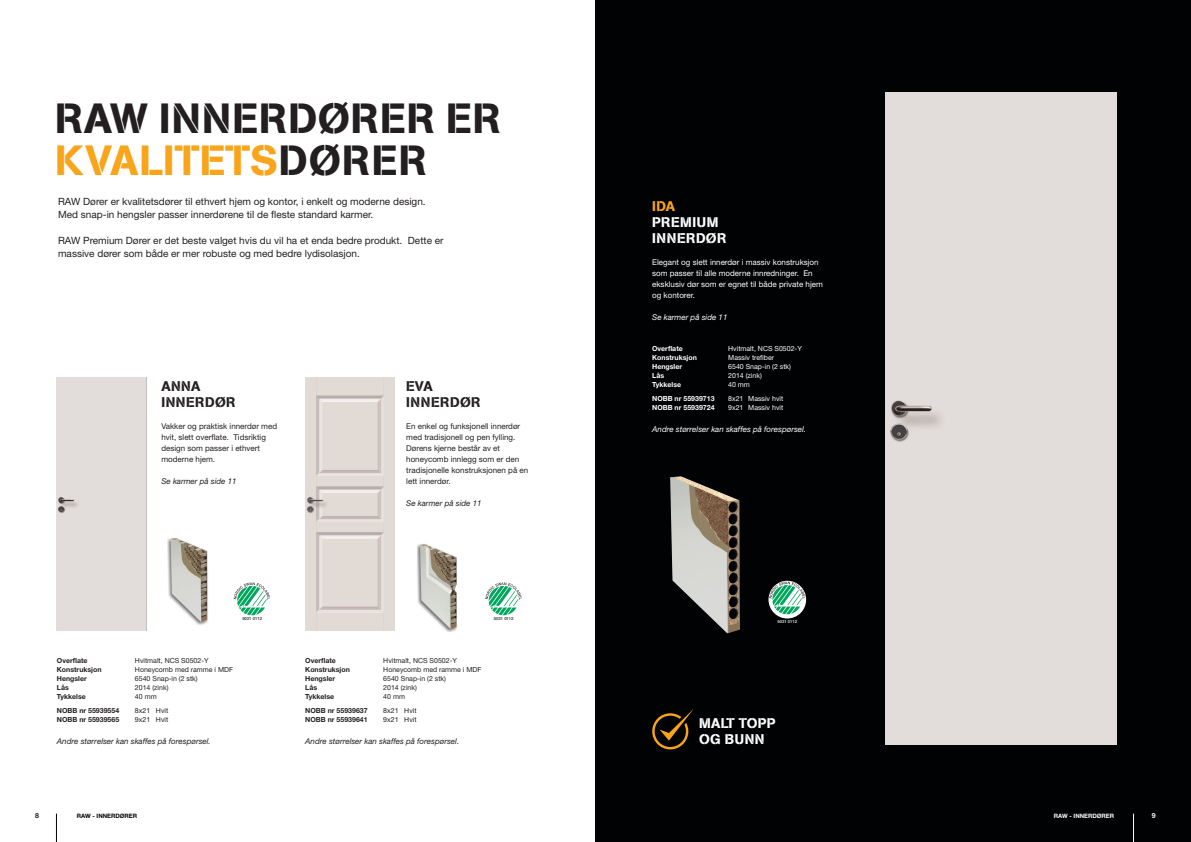
<style>
.page{position:relative;width:1191px;height:842px;background:#fff}
.page>*{position:absolute;margin:0;border:0;box-sizing:border-box;transform-origin:0 0}
.t1{font:42px/42px "AG Book Stencil";letter-spacing:.02em;color:#231f20}
.t2{font:14px/16px "AG Book Stencil";letter-spacing:.04em;color:#231f20}
.t3{font:14px/16px "AG Book Stencil";letter-spacing:.04em;color:#fff}
.t4{font:14px/16px "AG Book Stencil";letter-spacing:.02em;color:#fff}
.t5{font:14px "AG Book Stencil";color:#f9a51b}
.t6{font:10px/13px "Helvetica Neue LT Std";color:#231f20}
.t7{font:8px/11px "Helvetica Neue LT Std";color:#231f20}
.t8{font:8px/11px "Helvetica Neue LT Std";color:#fff}
.t9{font:italic 8px "Helvetica Neue LT Std";color:#231f20}
.t10{font:italic 8px "Helvetica Neue LT Std";color:#fff}
.t11{font:7px "Helvetica Neue LT Std";color:#231f20}
.t12{font:700 7px "Helvetica Neue LT Std";color:#231f20}
.t13{font:7px "Helvetica Neue LT Std";color:#fff}
.t14{font:700 7px "Helvetica Neue LT Std";color:#fff}
.t15{font:700 6px "Helvetica Neue LT Std";color:#010203}
.t16{font:700 6px "Helvetica Neue LT Std";color:#fff}
.t17{font:500 4.2px "Helvetica Neue LT Std";color:#231f20}
.t18{font:500 4.2px "Helvetica Neue LT Std";color:#fff}
.s1{color:#f9a51b}
</style>
<div class="page">
<div style="left:595px;top:0;width:596px;height:842px;background:#010203"></div>
<div style="left:768px;top:581px;width:38px;height:37px;background:#fff;border-radius:50%"></div>
<svg style="left:769px;top:581px;width:36px;height:33px"></svg>
<div style="left:57px;top:377px;width:90px;height:253px;background:#e2ddda"></div>
<img style="left:305px;top:377px;width:89px;height:253px">
<img style="left:167px;top:538px;width:41px;height:87px">
<img style="left:417px;top:544px;width:40px;height:88px">
<div style="left:885px;top:93px;width:231px;height:651px;background:#e2ddda"></div>
<svg style="left:652px;top:709px;width:42px;height:40px"></svg>
<img style="left:670px;top:476px;width:69px;height:157px">
<svg style="left:234px;top:582px;width:36px;height:33px"></svg>
<svg style="left:485px;top:582px;width:37px;height:33px"></svg>
<svg style="left:56px;top:814px;width:1px;height:28px"></svg>
<svg style="left:1133px;top:814px;width:1px;height:28px"></svg>
<h1 class="t1" style="left:55px;top:97px;width:447px">RAW INNERDØRER ER<br><span class="s1">KVALITETS</span>DØRER</h1>
<p class="t6" style="left:58px;top:195px;width:369px">RAW Dører er kvalitetsdører til ethvert hjem og kontor, i enkelt og moderne design.<br>Med snap-in hengsler passer innerdørene til de fleste standard karmer.</p>
<p class="t6" style="left:58px;top:234px;width:387px">RAW Premium Dører er det beste valget hvis du vil ha et enda bedre produkt. Dette er massive dører som både er mer robuste og med bedre lydisolasjon.</p>
<h2 class="t2" style="left:161px;top:378px;width:76px">ANNA<br>INNERDØR</h2>
<p class="t7" style="left:161px;top:420px;width:117px">Vakker og praktisk innerdør med hvit, slett overflate. Tidsriktig design som passer i ethvert moderne hjem.</p>
<p class="t9" style="left:161px;top:476px;width:77px">Se karmer på side 11</p>
<h2 class="t2" style="left:406px;top:378px;width:76px">EVA<br>INNERDØR</h2>
<p class="t7" style="left:406px;top:420px;width:123px">En enkel og funksjonell innerdør med tradisjonell og pen fylling.<br>Dørens kjerne består av et honeycomb innlegg som er den tradisjonelle konstruksjonen på en lett innerdør.</p>
<p class="t9" style="left:406px;top:498px;width:77px">Se karmer på side 11</p>
<h2 class="t5" style="left:652px;top:198px;width:25px">IDA</h2>
<h2 class="t3" style="left:652px;top:214px;width:76px">PREMIUM<br>INNERDØR</h2>
<p class="t8" style="left:652px;top:257px;width:172px">Elegant og slett innerdør i massiv konstruksjon som passer til alle moderne innredninger. En eksklusiv dør som er egnet til både private hjem og kontorer.</p>
<p class="t10" style="left:652px;top:312px;width:77px">Se karmer på side 11</p>
<p class="t14" style="left:652px;top:344px;width:32px">Overflate</p>
<p class="t13" style="left:728px;top:344px;width:75px">Hvitmalt, NCS S0502-Y</p>
<p class="t14" style="left:652px;top:353px;width:46px">Konstruksjon</p>
<p class="t13" style="left:728px;top:353px;width:47px">Massiv trefiber</p>
<p class="t14" style="left:652px;top:362px;width:31px">Hengsler</p>
<p class="t13" style="left:728px;top:362px;width:64px">6540 Snap-in (2 stk)</p>
<p class="t14" style="left:652px;top:371px;width:13px">Lås</p>
<p class="t13" style="left:728px;top:371px;width:35px">2014 (zink)</p>
<p class="t14" style="left:652px;top:380px;width:30px">Tykkelse</p>
<p class="t13" style="left:728px;top:380px;width:23px">40 mm</p>
<p class="t14" style="left:652px;top:394px;width:64px">NOBB nr 55939713</p>
<p class="t13" style="left:728px;top:394px;width:57px">8x21 Massiv hvit</p>
<p class="t14" style="left:652px;top:403px;width:64px">NOBB nr 55939724</p>
<p class="t13" style="left:728px;top:403px;width:57px">9x21 Massiv hvit</p>
<p class="t10" style="left:652px;top:424px;width:155px">Andre størrelser kan skaffes på forespørsel.</p>
<p class="t17" style="left:242px;top:616px;width:21px">5031 0112</p>
<p class="t17" style="left:494px;top:616px;width:21px">5031 0112</p>
<p class="t12" style="left:57px;top:656px;width:32px">Overflate</p>
<p class="t11" style="left:135px;top:657px;width:75px">Hvitmalt, NCS S0502-Y</p>
<p class="t12" style="left:57px;top:665px;width:46px">Konstruksjon</p>
<p class="t11" style="left:135px;top:666px;width:100px">Honeycomb med ramme i MDF</p>
<p class="t12" style="left:57px;top:674px;width:31px">Hengsler</p>
<p class="t11" style="left:135px;top:675px;width:64px">6540 Snap-in (2 stk)</p>
<p class="t12" style="left:57px;top:683px;width:13px">Lås</p>
<p class="t11" style="left:135px;top:684px;width:35px">2014 (zink)</p>
<p class="t12" style="left:57px;top:692px;width:30px">Tykkelse</p>
<p class="t11" style="left:135px;top:693px;width:23px">40 mm</p>
<p class="t12" style="left:57px;top:706px;width:64px">NOBB nr 55939554</p>
<p class="t11" style="left:135px;top:707px;width:35px">8x21 Hvit</p>
<p class="t12" style="left:57px;top:715px;width:64px">NOBB nr 55939565</p>
<p class="t11" style="left:135px;top:716px;width:35px">9x21 Hvit</p>
<p class="t9" style="left:57px;top:737px;width:155px">Andre størrelser kan skaffes på forespørsel.</p>
<p class="t12" style="left:305px;top:656px;width:32px">Overflate</p>
<p class="t11" style="left:383px;top:657px;width:75px">Hvitmalt, NCS S0502-Y</p>
<p class="t12" style="left:305px;top:665px;width:46px">Konstruksjon</p>
<p class="t11" style="left:383px;top:666px;width:100px">Honeycomb med ramme i MDF</p>
<p class="t12" style="left:305px;top:674px;width:31px">Hengsler</p>
<p class="t11" style="left:383px;top:675px;width:64px">6540 Snap-in (2 stk)</p>
<p class="t12" style="left:305px;top:683px;width:13px">Lås</p>
<p class="t11" style="left:383px;top:684px;width:35px">2014 (zink)</p>
<p class="t12" style="left:305px;top:692px;width:30px">Tykkelse</p>
<p class="t11" style="left:383px;top:693px;width:23px">40 mm</p>
<p class="t12" style="left:305px;top:706px;width:64px">NOBB nr 55939637</p>
<p class="t11" style="left:383px;top:707px;width:35px">8x21 Hvit</p>
<p class="t12" style="left:305px;top:715px;width:64px">NOBB nr 55939641</p>
<p class="t11" style="left:383px;top:716px;width:35px">9x21 Hvit</p>
<p class="t9" style="left:305px;top:737px;width:155px">Andre størrelser kan skaffes på forespørsel.</p>
<p class="t18" style="left:777px;top:619px;width:21px">5031 0112</p>
<h2 class="t4" style="left:699px;top:715px;width:78px">MALT TOPP<br>OG BUNN</h2>
<p class="t12" style="left:35px;top:811px;width:5px">8</p>
<p class="t15" style="left:77px;top:812px;width:62px">RAW - INNERDØRER</p>
<p class="t16" style="left:1053px;top:812px;width:62px">RAW - INNERDØRER</p>
<p class="t14" style="left:1151px;top:811px;width:5px">9</p>
</div>
